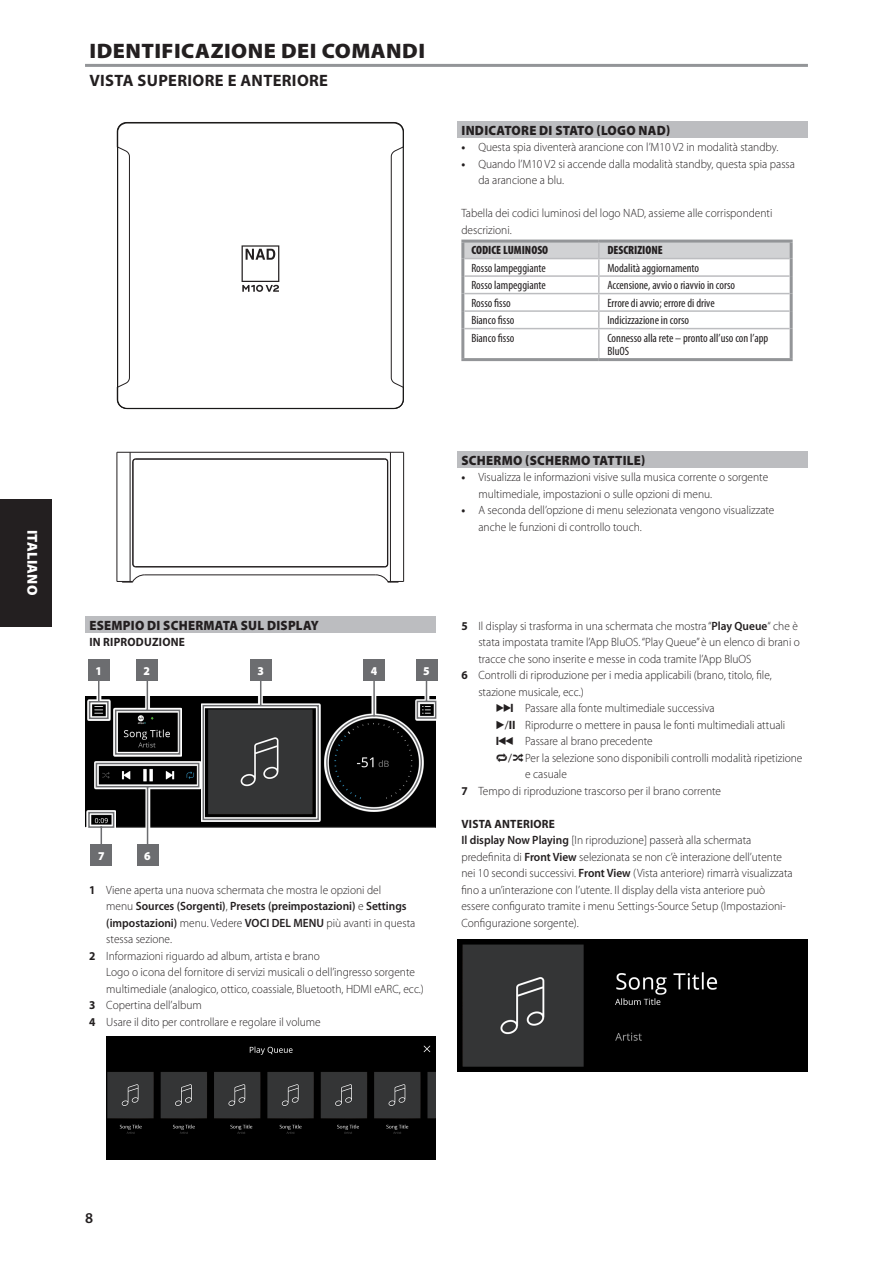
<style>
.page{position:relative;width:893px;height:1263px;background:#fff}
.page>*{position:absolute;margin:0;border:0;box-sizing:border-box;transform-origin:0 0}
.Body_copy_-_header{font:900 21px "Myriad Pro";letter-spacing:.02em;color:#231f20;scale:1.05 1}
.Body_copy_-_header-2{font:700 16.5px "Myriad Pro";letter-spacing:.02em;color:#231f20}
.Misc_-_page_number{font:600 15px "Myriad Pro";color:#231f20}
.t1{font:900 14.4px "Myriad Pro";letter-spacing:.02em;color:#fff}
.Body_copy_-_sub-sect{font:900 13.5px "Myriad Pro";letter-spacing:.02em;color:#231f20;scale:.95 1}
.Body_copy_-_indent_1{font:300 12px/16.5px "Myriad Pro";color:#231f20;scale:.95 1}
.Body_copy_-_normal{font:300 12px/16.5px "Myriad Pro";color:#231f20;scale:.95 1}
.Table_-_normal{font:condensed 12px/13.5px "Myriad Pro";color:#231f20}
.Body_copy_-_indent_2{font:300 12px/16.5px "Myriad Pro";color:#231f20;scale:.95 1}
.Body_copy_-_sub-sect-2{font:700 12px "Myriad Pro";letter-spacing:.02em;color:#231f20;scale:.95 1}
.Table_-_index_cell{font:900 condensed 12px "Myriad Pro";color:#231f20}
.Diagram_-_callouts{font:900 12px "Myriad Pro";color:#fff;scale:.95 1}
.s1{font-weight:700}
.s2{font-weight:600}
</style>
<div class="page">
<div style="left:0;top:499px;width:51px;height:127px;background:#231f20"></div>
<div style="left:457px;top:451px;width:351px;height:17px;background:#bcbdc0"></div>
<hr style="left:85px;top:64px;width:723px;height:3px;background:#939598">
<svg style="left:116px;top:122px;width:288px;height:288px"></svg>
<svg style="left:242px;top:245px;width:37px;height:47px"></svg>
<hr style="left:117px;top:452px;width:1px;height:129px;background:#231f20">
<hr style="left:130px;top:452px;width:1px;height:130px;background:#231f20">
<hr style="left:132px;top:462px;width:1px;height:102px;background:#231f20">
<hr style="left:133px;top:462px;width:1px;height:102px;background:#231f20">
<hr style="left:145px;top:574px;width:231px;height:1px;background:#231f20">
<hr style="left:136px;top:567px;width:249px;height:1px;background:#231f20">
<hr style="left:136px;top:566px;width:249px;height:1px;background:#231f20">
<hr style="left:136px;top:459px;width:249px;height:1px;background:#231f20">
<hr style="left:136px;top:458px;width:249px;height:1px;background:#231f20">
<hr style="left:117px;top:452px;width:287px;height:1px;background:#231f20">
<hr style="left:387px;top:462px;width:1px;height:102px;background:#231f20">
<hr style="left:390px;top:452px;width:1px;height:130px;background:#231f20">
<hr style="left:403px;top:452px;width:1px;height:129px;background:#231f20">
<svg style="left:117px;top:574px;width:28px;height:9px"></svg>
<svg style="left:132px;top:563px;width:4px;height:5px"></svg>
<svg style="left:375px;top:574px;width:29px;height:9px"></svg>
<svg style="left:384px;top:564px;width:4px;height:4px"></svg>
<div style="left:457px;top:121px;width:351px;height:17px;background:#bcbdc0"></div>
<hr style="left:461px;top:240px;width:138px;height:3px;background:#939598">
<hr style="left:461px;top:243px;width:3px;height:16px;background:#939598">
<hr style="left:599px;top:240px;width:194px;height:3px;background:#939598">
<hr style="left:790px;top:243px;width:3px;height:16px;background:#939598">
<hr style="left:461px;top:259px;width:3px;height:17px;background:#939598">
<hr style="left:790px;top:259px;width:3px;height:17px;background:#939598">
<hr style="left:461px;top:276px;width:3px;height:18px;background:#939598">
<hr style="left:790px;top:276px;width:3px;height:18px;background:#939598">
<hr style="left:461px;top:294px;width:3px;height:17px;background:#939598">
<hr style="left:790px;top:294px;width:3px;height:17px;background:#939598">
<hr style="left:461px;top:311px;width:3px;height:18px;background:#939598">
<hr style="left:790px;top:311px;width:3px;height:18px;background:#939598">
<hr style="left:461px;top:329px;width:3px;height:29px;background:#939598">
<hr style="left:790px;top:329px;width:3px;height:29px;background:#939598">
<hr style="left:461px;top:358px;width:138px;height:3px;background:#939598">
<hr style="left:599px;top:358px;width:194px;height:3px;background:#939598">
<svg style="left:463px;top:242px;width:328px;height:86px"></svg>
<hr style="left:464px;top:328px;width:135px;height:1px;background:#bcbdc0">
<hr style="left:599px;top:328px;width:191px;height:1px;background:#bcbdc0">
<hr style="left:598px;top:329px;width:2px;height:29px;background:#bcbdc0">
<div style="left:85px;top:616px;width:351px;height:17px;background:#bcbdc0"></div>
<svg style="left:87px;top:676px;width:350px;height:172px"></svg>
<div style="left:88px;top:660px;width:21px;height:21px;background:#6c6d70"></div>
<div style="left:91px;top:845px;width:21px;height:21px;background:#6c6d70"></div>
<div style="left:137px;top:845px;width:21px;height:21px;background:#6c6d70"></div>
<div style="left:136px;top:660px;width:21px;height:21px;background:#6c6d70"></div>
<div style="left:250px;top:660px;width:21px;height:21px;background:#6c6d70"></div>
<div style="left:363px;top:660px;width:22px;height:21px;background:#6c6d70"></div>
<div style="left:416px;top:660px;width:21px;height:21px;background:#6c6d70"></div>
<img style="left:106px;top:1036px;width:330px;height:124px">
<img style="left:457px;top:940px;width:351px;height:131px">
<p class="t1" style="left:40px;top:530px;width:67px;rotate:90deg">ITALIANO</p>
<p class="Body_copy_-_header" style="left:90px;top:39px;width:321px">IDENTIFICAZIONE DEI COMANDI</p>
<p class="Body_copy_-_header-2" style="left:89px;top:70px;width:240px">VISTA SUPERIORE E ANTERIORE</p>
<p class="Body_copy_-_sub-sect" style="left:461px;top:122px;width:221px">INDICATORE DI STATO (LOGO NAD)</p>
<p class="Body_copy_-_indent_1" style="left:461px;top:139px;width:335px"><span class="s1">•</span> Questa spia diventerà arancione con l’M10 V2 in modalità standby.</p>
<p class="Body_copy_-_indent_1" style="left:478px;top:155px;width:335px;text-indent:-17px"><span class="s1">•</span> Quando l’M10 V2 si accende dalla modalità standby, questa spia passa da arancione a blu.</p>
<p class="Body_copy_-_normal" style="left:461px;top:205px;width:329px">Tabella dei codici luminosi del logo NAD, assieme alle corrispondenti descrizioni.</p>
<p class="Table_-_index_cell" style="left:471px;top:243px;width:78px">CODICE LUMINOSO</p>
<p class="Table_-_index_cell" style="left:607px;top:243px;width:57px">DESCRIZIONE</p>
<p class="Table_-_normal" style="left:471px;top:261px;width:76px">Rosso lampeggiante</p>
<p class="Table_-_normal" style="left:607px;top:261px;width:93px">Modalità aggiornamento</p>
<p class="Table_-_normal" style="left:471px;top:278px;width:76px">Rosso lampeggiante</p>
<p class="Table_-_normal" style="left:607px;top:278px;width:129px">Accensione, avvio o riavvio in corso</p>
<p class="Table_-_normal" style="left:471px;top:296px;width:41px">Rosso fisso</p>
<p class="Table_-_normal" style="left:607px;top:296px;width:109px">Errore di avvio; errore di drive</p>
<p class="Table_-_normal" style="left:471px;top:313px;width:45px">Bianco fisso</p>
<p class="Table_-_normal" style="left:607px;top:313px;width:83px">Indicizzazione in corso</p>
<p class="Table_-_normal" style="left:471px;top:331px;width:45px">Bianco fisso</p>
<p class="Table_-_normal" style="left:607px;top:331px;width:162px">Connesso alla rete – pronto all’uso con l’app<br>BluOS</p>
<p class="Body_copy_-_sub-sect" style="left:461px;top:452px;width:195px">SCHERMO (SCHERMO TATTILE)</p>
<p class="Body_copy_-_indent_1" style="left:478px;top:469px;width:307px;text-indent:-17px"><span class="s1">•</span> Visualizza le informazioni visive sulla musica corrente o sorgente multimediale, impostazioni o sulle opzioni di menu.</p>
<p class="Body_copy_-_indent_1" style="left:478px;top:502px;width:313px;text-indent:-17px"><span class="s1">•</span> A seconda dell’opzione di menu selezionata vengono visualizzate anche le funzioni di controllo touch.</p>
<p class="Body_copy_-_sub-sect" style="left:89px;top:617px;width:243px">ESEMPIO DI SCHERMATA SUL DISPLAY</p>
<p class="Body_copy_-_sub-sect-2" style="left:89px;top:634px;width:102px">IN RIPRODUZIONE</p>
<p class="Diagram_-_callouts" style="left:95px;top:664px;width:8px">1</p>
<p class="Diagram_-_callouts" style="left:143px;top:664px;width:8px">2</p>
<p class="Diagram_-_callouts" style="left:257px;top:664px;width:8px">3</p>
<p class="Diagram_-_callouts" style="left:371px;top:664px;width:8px">4</p>
<p class="Diagram_-_callouts" style="left:423px;top:664px;width:8px">5</p>
<p class="Diagram_-_callouts" style="left:98px;top:849px;width:8px">7</p>
<p class="Diagram_-_callouts" style="left:144px;top:849px;width:8px">6</p>
<p class="Body_copy_-_indent_1" style="left:106px;top:881px;width:327px;text-indent:-17px"><span class="s1">1</span> Viene aperta una nuova schermata che mostra le opzioni del<br>menu <span class="s2">Sources (Sorgenti)</span>, <span class="s2">Presets (preimpostazioni)</span> e <span class="s2">Settings (impostazioni)</span> menu. Vedere <span class="s2">VOCI DEL MENU</span> più avanti in questa stessa sezione.</p>
<p class="Body_copy_-_indent_1" style="left:89px;top:947px;width:244px"><span class="s1">2</span> Informazioni riguardo ad album, artista e brano</p>
<p class="Body_copy_-_indent_1" style="left:106px;top:964px;width:336px">Logo o icona del fornitore di servizi musicali o dell’ingresso sorgente multimediale (analogico, ottico, coassiale, Bluetooth, HDMI eARC, ecc.)</p>
<p class="Body_copy_-_indent_1" style="left:89px;top:997px;width:120px"><span class="s1">3</span> Copertina dell’album</p>
<p class="Body_copy_-_indent_1" style="left:89px;top:1013px;width:245px"><span class="s1">4</span> Usare il dito per controllare e regolare il volume</p>
<p class="Body_copy_-_indent_1" style="left:478px;top:617px;width:340px;text-indent:-17px"><span class="s1">5</span> Il display si trasforma in una schermata che mostra “<span class="s2">Play Queue</span>“ che è stata impostata tramite l’App BluOS. “Play Queue” è un elenco di brani o tracce che sono inserite e messe in coda tramite l’App BluOS</p>
<p class="Body_copy_-_indent_1" style="left:478px;top:667px;width:310px;text-indent:-17px"><span class="s1">6</span> Controlli di riproduzione per i media applicabili (brano, titolo, file, stazione musicale, ecc.)</p>
<p class="Body_copy_-_indent_2" style="left:525px;top:700px;width:201px">Passare alla fonte multimediale successiva</p>
<p class="Body_copy_-_indent_2" style="left:495px;top:716px;width:307px">✔ Riprodurre o mettere in pausa le fonti multimediali attuali</p>
<p class="Body_copy_-_indent_2" style="left:525px;top:733px;width:136px">Passare al brano precedente</p>
<p class="Body_copy_-_indent_2" style="left:525px;top:749px;width:293px">Per la selezione sono disponibili controlli modalità ripetizione e casuale</p>
<p class="Body_copy_-_indent_1" style="left:461px;top:782px;width:275px"><span class="s1">7</span> Tempo di riproduzione trascorso per il brano corrente</p>
<p class="Body_copy_-_sub-sect-2" style="left:461px;top:816px;width:100px">VISTA ANTERIORE</p>
<p class="Body_copy_-_normal" style="left:461px;top:832px;width:350px"><span class="s2">Il display Now Playing</span> [In riproduzione] passerà alla schermata predefinita di <span class="s2">Front View</span> selezionata se non c’è interazione dell’utente nei 10 secondi successivi. <span class="s2">Front View</span> (Vista anteriore) rimarrà visualizzata fino a un’interazione con l’utente. Il display della vista anteriore può essere configurato tramite i menu Settings-Source Setup (Impostazioni-Configurazione sorgente).</p>
<p class="Misc_-_page_number" style="left:85px;top:1208px;width:10px">8</p>
</div>
